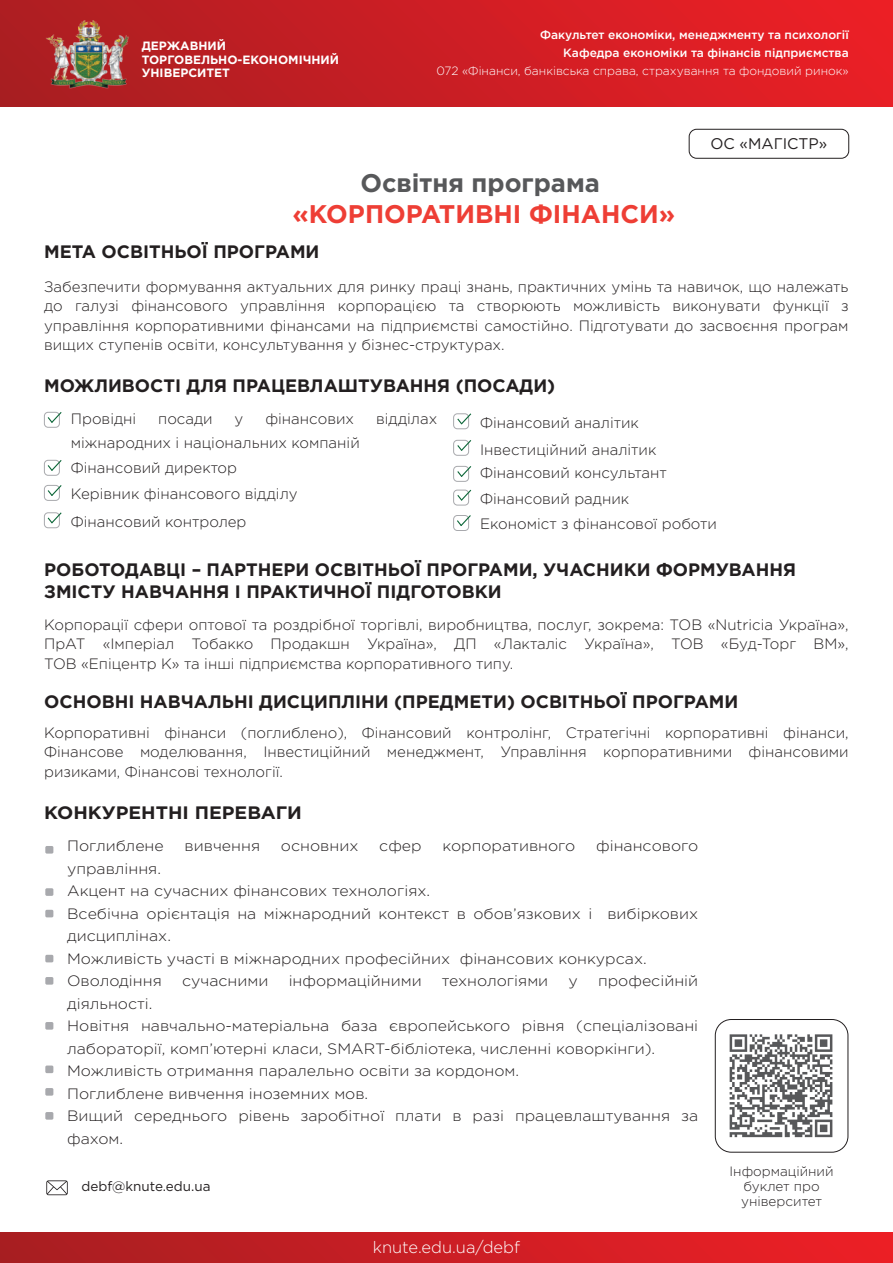
<style>
.page{position:relative;width:893px;height:1263px;background:#fff}
.page>*{position:absolute;margin:0;border:0;box-sizing:border-box;transform-origin:0 0}
.t1{font:700 25.5px "Gotham Pro";color:#ee3e35}
.t2{font:700 25.5px "Gotham Pro";color:#57585a}
.t3{font:700 18px/22.5px "Gotham Pro";color:#231f20}
.t4{font:700 18px "Gotham Pro";color:#231f20;scale:1.06 1}
.t5{font:300 16.5px "Gotham Pro";color:#fff}
.t6{font:15.45px "Gotham Pro";color:#231f20}
.t7{font:300 15px/19.5px "Gotham Pro";color:#231f20;text-align:justify}
.t8{font:300 15px/22.5px "Gotham Pro";color:#231f20;scale:1.06 1}
.t9{font:300 13.5px/15px "Gotham Pro";color:#231f20;text-align:center}
.t10{font:13.5px "Gotham Pro";color:#231f20}
.t11{font:500 12px "Gotham Pro";color:#fff}
.t12{font:300 12px "Gotham Pro";color:#fff}
.t13{font:700 12px/13.5px "Gotham Pro";color:#fff}
</style>
<div class="page">
<div style="left:0;top:0;width:893px;height:107px;background:linear-gradient(to right,#aa1e22,#ec1f26)"></div>
<div style="left:0;top:1233px;width:893px;height:30px;background:linear-gradient(to right,#a71e21,#ef1f26)"></div>
<img style="left:44px;top:21px;width:95px;height:70px">
<svg style="left:46px;top:1180px;width:22px;height:15px"></svg>
<div style="left:715px;top:1019px;width:133px;height:133px;border:1px solid #231f20;border-radius:16px"></div>
<svg style="left:730px;top:1034px;width:102px;height:103px"></svg>
<div style="left:44px;top:412px;width:16px;height:16px;border:1px solid #a8a9ad;border-radius:4px"></div>
<div style="left:453px;top:413px;width:16px;height:16px;border:1px solid #a8a9ad;border-radius:4px"></div>
<div style="left:44px;top:485px;width:16px;height:16px;border:1px solid #a8a9ad;border-radius:4px"></div>
<div style="left:44px;top:512px;width:16px;height:16px;border:1px solid #a8a9ad;border-radius:4px"></div>
<div style="left:453px;top:440px;width:16px;height:16px;border:1px solid #a8a9ad;border-radius:4px"></div>
<svg style="left:47px;top:411px;width:15px;height:13px"></svg>
<div style="left:44px;top:460px;width:16px;height:16px;border:1px solid #a8a9ad;border-radius:4px"></div>
<svg style="left:47px;top:459px;width:15px;height:13px"></svg>
<svg style="left:47px;top:485px;width:15px;height:12px"></svg>
<svg style="left:47px;top:512px;width:15px;height:13px"></svg>
<svg style="left:456px;top:413px;width:16px;height:13px"></svg>
<svg style="left:456px;top:439px;width:16px;height:13px"></svg>
<div style="left:453px;top:466px;width:16px;height:16px;border:1px solid #a8a9ad;border-radius:4px"></div>
<svg style="left:456px;top:465px;width:16px;height:13px"></svg>
<div style="left:453px;top:490px;width:16px;height:15px;border:1px solid #a8a9ad;border-radius:4px"></div>
<svg style="left:456px;top:489px;width:16px;height:13px"></svg>
<div style="left:45px;top:846px;width:8px;height:7px;background:#a8a9ad;border-radius:2px"></div>
<div style="left:45px;top:888px;width:8px;height:8px;background:#a8a9ad;border-radius:2px"></div>
<div style="left:45px;top:910px;width:8px;height:7px;background:#a8a9ad;border-radius:2px"></div>
<div style="left:45px;top:955px;width:8px;height:7px;background:#a8a9ad;border-radius:2px"></div>
<div style="left:45px;top:977px;width:8px;height:8px;background:#a8a9ad;border-radius:2px"></div>
<div style="left:45px;top:1022px;width:8px;height:8px;background:#a8a9ad;border-radius:2px"></div>
<div style="left:45px;top:1065px;width:8px;height:8px;background:#a8a9ad;border-radius:2px"></div>
<div style="left:45px;top:1088px;width:8px;height:8px;background:#a8a9ad;border-radius:2px"></div>
<div style="left:45px;top:1112px;width:8px;height:8px;background:#a8a9ad;border-radius:2px"></div>
<div style="left:689px;top:129px;width:160px;height:30px;border:1px solid #231f20;border-radius:8px"></div>
<div style="left:453px;top:515px;width:16px;height:16px;border:1px solid #a8a9ad;border-radius:4px"></div>
<svg style="left:456px;top:515px;width:15px;height:12px"></svg>
<p class="t13" style="left:142px;top:39px;width:199px">ДЕРЖАВНИЙ<br>ТОРГОВЕЛЬНО-ЕКОНОМІЧНИЙ<br>УНІВЕРСИТЕТ</p>
<p class="t11" style="left:540px;top:28px;width:310px">Факультет економіки, менеджменту та психології</p>
<p class="t12" style="left:436px;top:64px;width:414px">072 «Фінанси, банківська справа, страхування та фондовий ринок»</p>
<p class="t11" style="left:563px;top:46px;width:287px">Кафедра економіки та фінансів підприємства</p>
<p class="t6" style="left:710px;top:135px;width:118px">ОС «МАГІСТР»</p>
<h1 class="t2" style="left:360px;top:168px;width:241px">Освітня програма</h1>
<h1 class="t1" style="left:292px;top:199px;width:384px">«КОРПОРАТИВНІ ФІНАНСИ»</h1>
<p class="t3" style="left:44px;top:240px;width:277px">МЕТА ОСВІТНЬОЇ ПРОГРАМИ</p>
<p class="t7" style="left:44px;top:277px;width:806px">Забезпечити формування актуальних для ринку праці знань, практичних умінь та навичок, що належать до галузі фінансового управління корпорацією та створюють можливість виконувати функції з управління корпоративними фінансами на підприємстві самостійно. Підготувати до засвоєння програм вищих ступенів освіти, консультування у бізнес-структурах.</p>
<p class="t3" style="left:44px;top:374px;width:513px">МОЖЛИВОСТІ ДЛЯ ПРАЦЕВЛАШТУВАННЯ (ПОСАДИ)</p>
<p class="t7" style="left:71px;top:410px;width:67px">Провідні</p>
<p class="t7" style="left:158px;top:410px;width:56px">посади</p>
<p class="t7" style="left:235px;top:410px;width:10px">у</p>
<p class="t7" style="left:265px;top:410px;width:90px">фінансових</p>
<p class="t7" style="left:376px;top:410px;width:63px">відділах</p>
<p class="t7" style="left:71px;top:434px;width:290px">міжнародних і національних компаній</p>
<p class="t7" style="left:480px;top:413px;width:160px">Фінансовий аналітик</p>
<p class="t7" style="left:480px;top:440px;width:178px">Інвестиційний аналітик</p>
<p class="t7" style="left:71px;top:458px;width:168px">Фінансовий директор</p>
<p class="t7" style="left:480px;top:460px;width:188px;line-height:25.7px">Фінансовий консультант<br>Фінансовий радник</p>
<p class="t7" style="left:71px;top:480px;width:228px;line-height:27.5px">Керівник фінансового відділу<br>Фінансовий контролер</p>
<p class="t7" style="left:480px;top:514px;width:238px">Економіст з фінансової роботи</p>
<p class="t3" style="left:44px;top:557px;width:753px">РОБОТОДАВЦІ – ПАРТНЕРИ ОСВІТНЬОЇ ПРОГРАМИ, УЧАСНИКИ ФОРМУВАННЯ<br>ЗМІСТУ НАВЧАННЯ І ПРАКТИЧНОЇ ПІДГОТОВКИ</p>
<p class="t7" style="left:44px;top:615px;width:806px">Корпорації сфери оптової та роздрібної торгівлі, виробництва, послуг, зокрема: ТОВ «Nutricia Україна», ПрАТ «Імперіал Тобакко Продакшн Україна», ДП «Лакталіс Україна», ТОВ «Буд-Торг ВМ», ТОВ «Епіцентр К» та інші підприємства корпоративного типу.</p>
<p class="t3" style="left:44px;top:690px;width:696px">ОСНОВНІ НАВЧАЛЬНІ ДИСЦИПЛІНИ (ПРЕДМЕТИ) ОСВІТНЬОЇ ПРОГРАМИ</p>
<p class="t7" style="left:44px;top:723px;width:806px">Корпоративні фінанси (поглиблено), Фінансовий контролінг, Стратегічні корпоративні фінанси, Фінансове моделювання, Інвестиційний менеджмент, Управління корпоративними фінансовими ризиками, Фінансові технології.</p>
<p class="t4" style="left:44px;top:802px;width:245px">КОНКУРЕНТНІ ПЕРЕВАГИ</p>
<p class="t8" style="left:67px;top:835px;width:93px">Поглиблене</p>
<p class="t8" style="left:185px;top:835px;width:73px">вивчення</p>
<p class="t8" style="left:281px;top:835px;width:75px">основних</p>
<p class="t8" style="left:379px;top:835px;width:42px">сфер</p>
<p class="t8" style="left:443px;top:835px;width:127px">корпоративного</p>
<p class="t8" style="left:596px;top:835px;width:98px">фінансового</p>
<p class="t8" style="left:67px;top:857px;width:597px">управління.<br>Акцент на сучасних фінансових технологіях.<br>Всебічна орієнтація на міжнародний контекст в обов’язкових і вибіркових дисциплінах.<br>Можливість участі в міжнародних професійних фінансових конкурсах.<br>Оволодіння</p>
<p class="t8" style="left:182px;top:970px;width:83px">сучасними</p>
<p class="t8" style="left:289px;top:970px;width:127px">інформаційними</p>
<p class="t8" style="left:442px;top:970px;width:102px">технологіями</p>
<p class="t8" style="left:568px;top:970px;width:10px">у</p>
<p class="t8" style="left:598px;top:970px;width:96px">професійній</p>
<p class="t8" style="left:67px;top:992px;width:597px">діяльності.<br>Новітня навчально-матеріальна база європейського рівня (спеціалізовані лабораторії, комп’ютерні класи, SMARТ-бібліотека, численні коворкінги).<br>Можливість отримання паралельно освіти за кордоном.<br>Поглиблене вивчення іноземних мов.<br>Вищий середнього рівень заробітної плати в разі працевлаштування за фахом.</p>
<p class="t10" style="left:81px;top:1179px;width:131px">debf@knute.edu.ua</p>
<p class="t5" style="left:373px;top:1238px;width:149px">knute.edu.ua/debf</p>
<p class="t9" style="left:730px;top:1164px;width:106px">Інформаційний буклет про університет</p>
</div>
